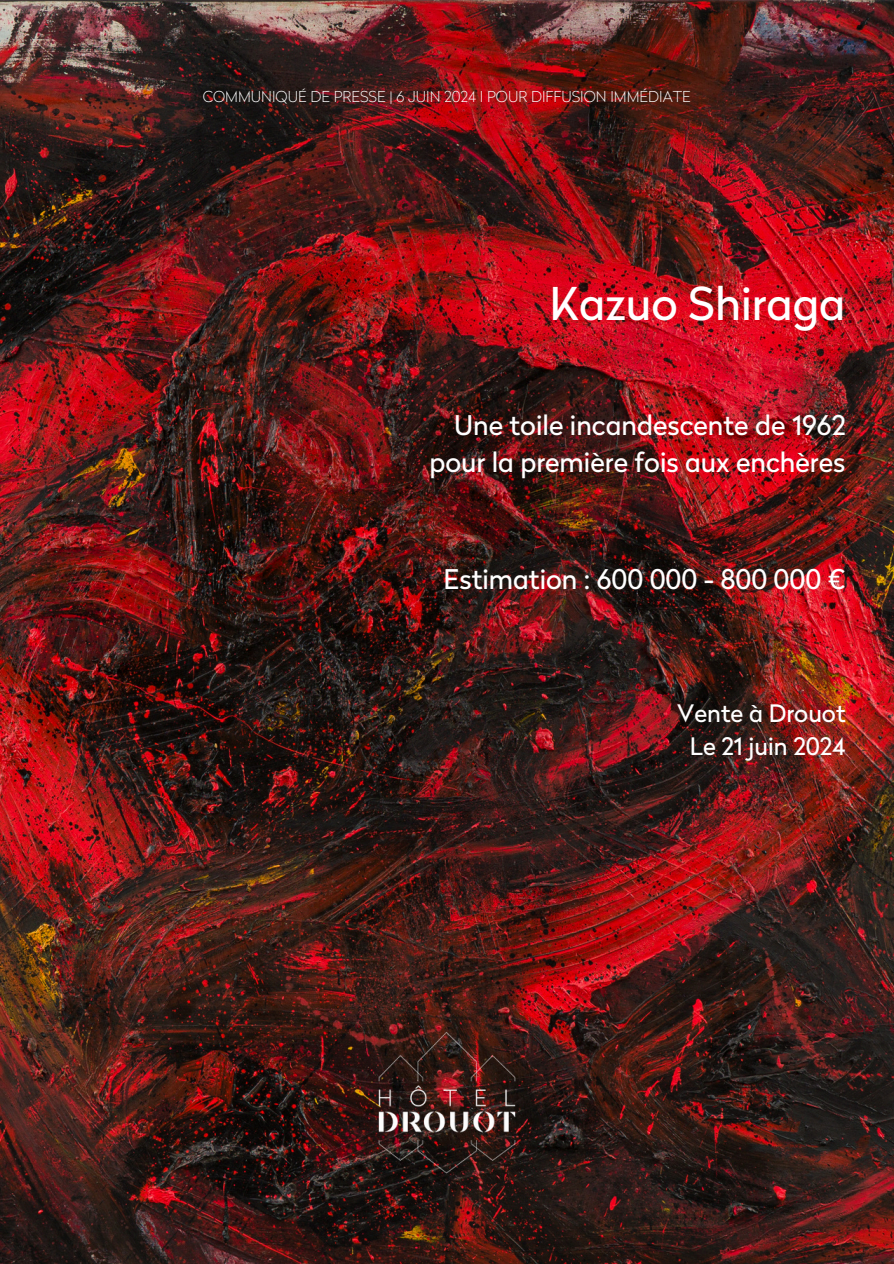
<style>
.page{position:relative;width:894px;height:1264px;background:#fff}
.page>*{position:absolute;margin:0;border:0;box-sizing:border-box;transform-origin:0 0}
.t1{font:45px "Radikal";color:#fff}
.t2{font:27px/37.2px "Radikal";color:#fff;text-align:right}
.t3{font:24px/32.7px "Radikal";color:#fff;text-align:center}
.t4{font:100 15px "Radikal";color:#fff}
</style>
<div class="page">
<img style="left:0;top:0;width:893px;height:1263px">
<img style="left:359px;top:1016px;width:175px;height:157px">
<h1 class="t4" style="left:203px;top:88px;width:489px">COMMUNIQUÉ DE PRESSE | 6 JUIN 2024 I POUR DIFFUSION IMMÉDIATE</h1>
<h2 class="t1" style="left:549px;top:276px;width:297px">Kazuo Shiraga</h2>
<h3 class="t2" style="left:429px;top:406px;width:417px">Une toile incandescente de 1962 pour la première fois aux enchères</h3>
<p class="t2" style="left:443px;top:560px;width:403px">Estimation : 600 000 - 800 000 €</p>
<h2 class="t3" style="left:677px;top:697px;width:170px">Vente à Drouot<br>Le 21 juin 2024</h2>
</div>
